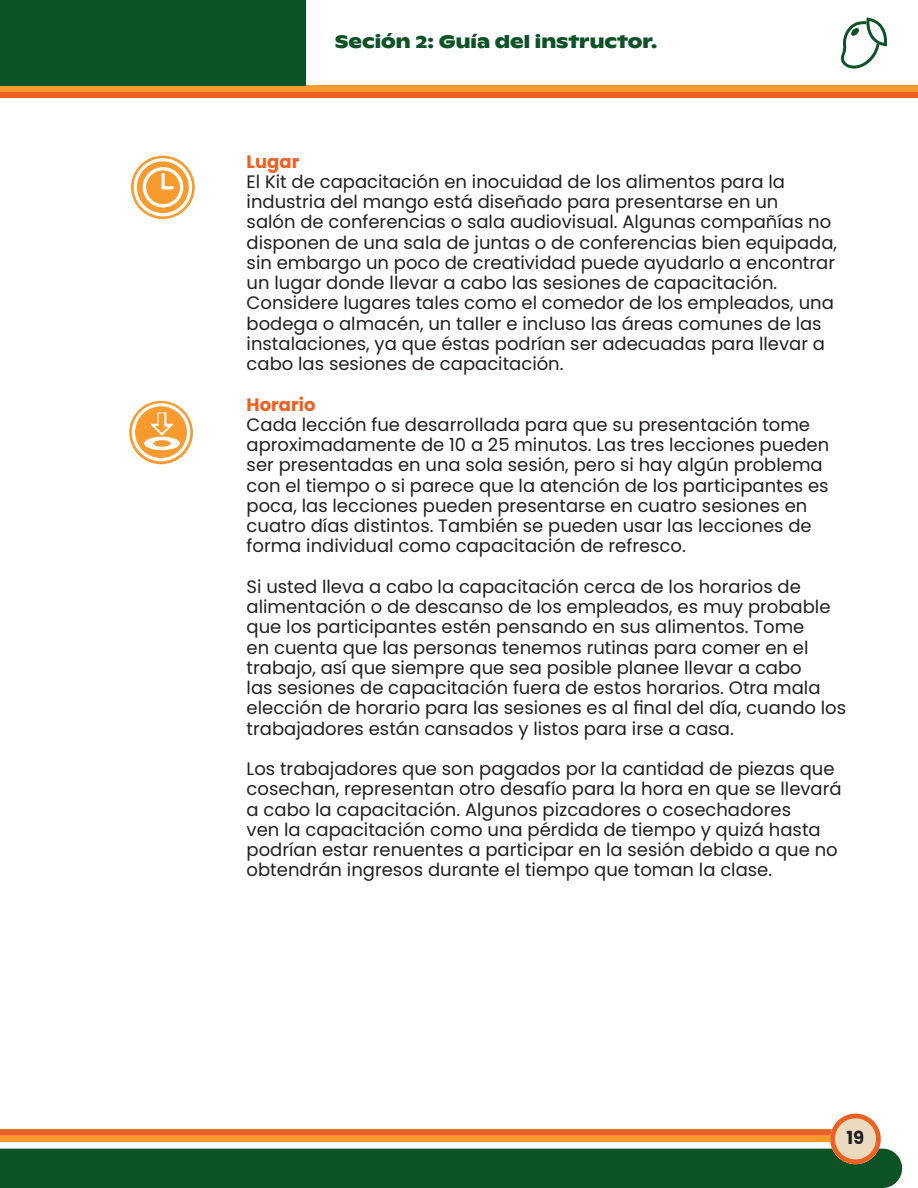
<style>
.page{position:relative;width:918px;height:1188px;background:#fff}
.page>*{position:absolute;margin:0;border:0;box-sizing:border-box;transform-origin:0 0}
.t1{font:18px/20.2px "Poppins";color:#231f20}
.t2{font:700 18px "ABC Ginto Nord";color:#0e5228}
.t3{font:700 18px "Poppins";color:#ee6022}
.t4{font:700 18px "Poppins";color:#231f20}
</style>
<div class="page">
<svg style="left:0;top:1114px;width:902px;height:74px"></svg>
<div style="left:0;top:92px;width:918px;height:6px;background:#ee6022"></div>
<div style="left:0;top:85px;width:918px;height:7px;background:#f89b2f"></div>
<div style="left:0;top:0;width:306px;height:85px;background:#0e5228"></div>
<svg style="left:840px;top:17px;width:47px;height:52px"></svg>
<svg style="left:130px;top:402px;width:62px;height:61px"></svg>
<div style="left:129px;top:401px;width:64px;height:63px;border:2px solid #f89b2f;border-radius:50%"></div>
<svg style="left:144px;top:412px;width:36px;height:38px"></svg>
<div style="left:132px;top:403px;width:58px;height:58px;border:3px solid #fff;border-radius:50%"></div>
<svg style="left:132px;top:156px;width:62px;height:62px;background:#f9b05c"></svg>
<div style="left:131px;top:156px;width:64px;height:63px;border:2px solid #f89b2f;border-radius:50%"></div>
<div style="left:143px;top:167px;width:40px;height:40px;border:3px solid #fff;border-radius:50%"></div>
<svg style="left:162px;top:173px;width:12px;height:16px"></svg>
<div style="left:134px;top:158px;width:58px;height:58px;border:3px solid #fff;border-radius:50%"></div>
<p class="t2" style="left:335px;top:31px;width:324px">Seción 2: Guía del instructor.</p>
<p class="t3" style="left:247px;top:151px;width:54px">Lugar</p>
<p class="t1" style="left:247px;top:172px;width:592px">El Kit de capacitación en inocuidad de los alimentos para la industria del mango está diseñado para presentarse en un<br>salón de conferencias o sala audiovisual. Algunas compañías no disponen de una sala de juntas o de conferencias bien equipada, sin embargo un poco de creatividad puede ayudarlo a encontrar un lugar donde llevar a cabo las sesiones de capacitación.<br>Considere lugares tales como el comedor de los empleados, una</p>
<p class="t1" style="left:247px;top:313px;width:580px">bodega o almacén, un taller e incluso las áreas comunes de las instalaciones, ya que éstas podrían ser adecuadas para llevar a cabo las sesiones de capacitación.</p>
<p class="t3" style="left:247px;top:394px;width:71px">Horario</p>
<p class="t1" style="left:247px;top:415px;width:565px">Cada lección fue desarrollada para que su presentación tome</p>
<p class="t1" style="left:247px;top:435px;width:584px">aproximadamente de 10 a 25 minutos. Las tres lecciones pueden ser presentadas en una sola sesión, pero si hay algún problema con el tiempo o si parece que la atención de los participantes es poca, las lecciones pueden presentarse en cuatro sesiones en cuatro días distintos. También se pueden usar las lecciones de forma individual como capacitación de refresco.</p>
<p class="t1" style="left:247px;top:577px;width:601px">Si usted lleva a cabo la capacitación cerca de los horarios de alimentación o de descanso de los empleados, es muy probable que los participantes estén pensando en sus alimentos. Tome<br>en cuenta que las personas tenemos rutinas para comer en el trabajo, así que siempre que sea posible planee llevar a cabo<br>las sesiones de capacitación fuera de estos horarios. Otra mala elección de horario para las sesiones es al final del día, cuando los trabajadores están cansados y listos para irse a casa.</p>
<p class="t1" style="left:247px;top:759px;width:597px">Los trabajadores que son pagados por la cantidad de piezas que cosechan, representan otro desafío para la hora en que se llevará a cabo la capacitación. Algunos pizcadores o cosechadores<br>ven la capacitación como una pérdida de tiempo y quizá hasta podrían estar renuentes a participar en la sesión debido a que no obtendrán ingresos durante el tiempo que toman la clase.</p>
<p class="t4" style="left:846px;top:1128px;width:19px">19</p>
</div>
